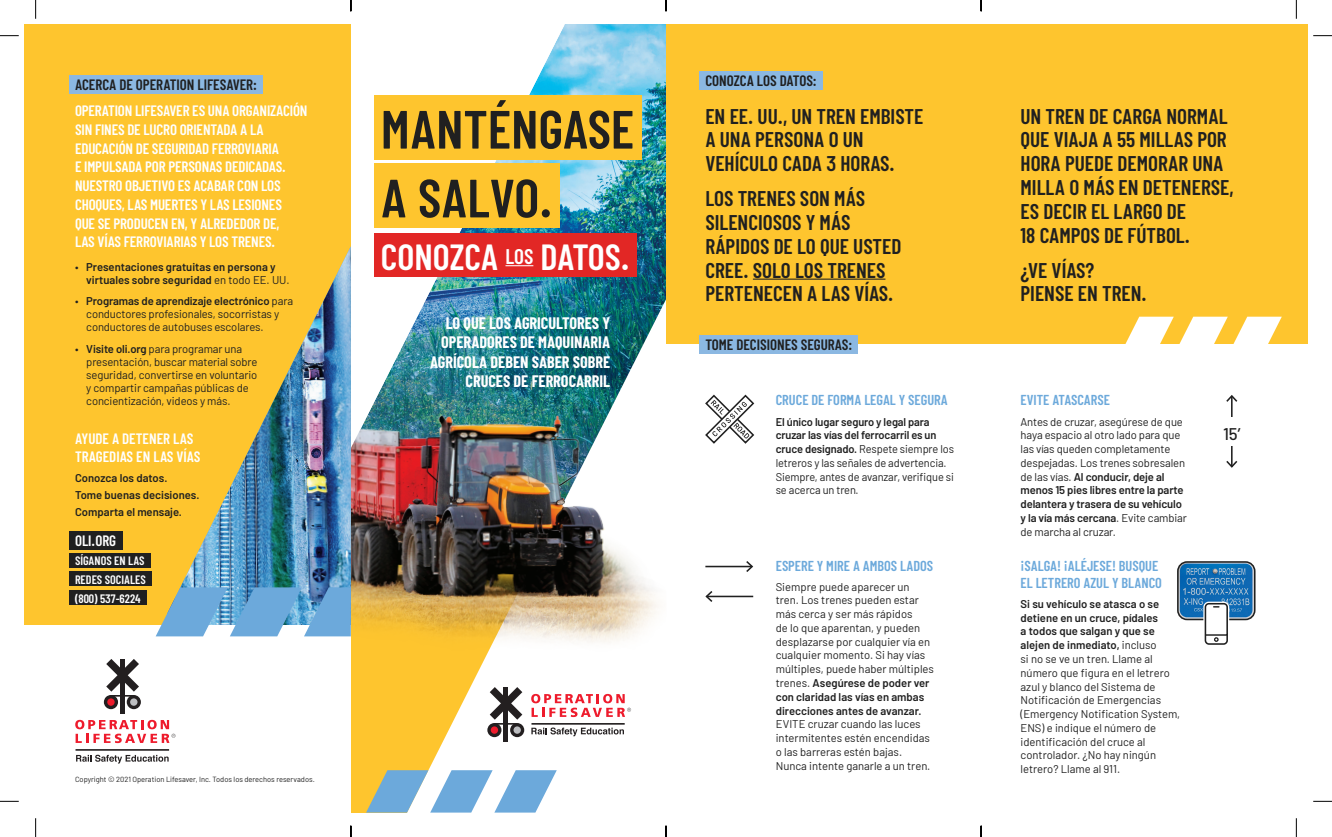
<style>
.page{position:relative;width:1332px;height:837px;background:#fff}
.page>*{position:absolute;margin:0;border:0;box-sizing:border-box;transform-origin:0 0}
.t1{font:600 53.75px/68.8px "Barlow Condensed";color:#202020}
.t2{font:600 36.25px "Barlow Condensed";color:#fff}
.t3{font:600 21.25px/23.8px "Barlow Condensed";color:#202020}
.t4{font:500 16.88px "Barlow";color:#202020}
.t5{font:700 16.25px/19.5px "Barlow Condensed";color:#fff;text-align:right}
.t6{font:600 15px/18.8px "Barlow Condensed";letter-spacing:-.01em;color:#fff}
.t7{font:600 15px "Barlow Condensed";color:#202020}
.t8{font:600 14.38px/17.2px "Barlow Condensed";color:#6ca9db}
.t9{font:600 12.25px/18.8px "Barlow Condensed";color:#fff;text-align:justify}
.t10{font:11.25px/13.8px "Barlow";letter-spacing:-.01em;color:#202020}
.t11{font:600 11.25px/17.4px "Barlow";color:#202020}
.t12{font:7.5px "Barlow";color:#202020}
.s1{font-weight:400}
.s2{font-weight:600}
</style>
<div class="page">
<img style="left:564px;top:24px;width:169px;height:372px">
<hr style="left:531px;top:722px;width:93px;height:2px;background:#231f20">
<svg style="left:564px;top:693px;width:67px;height:23px"></svg>
<svg style="left:564px;top:727px;width:60px;height:9px"></svg>
<img style="left:564px;top:396px;width:94px;height:247px">
<img style="left:351px;top:26px;width:213px;height:786px">
<div style="left:374px;top:95px;width:267px;height:64px;background:#fec52e"></div>
<div style="left:374px;top:163px;width:185px;height:65px;background:#fec52e"></div>
<div style="left:374px;top:233px;width:262px;height:44px;background:#e22725"></div>
<svg style="left:505px;top:265px;width:28px;height:1px"></svg>
<div style="left:24px;top:24px;width:327px;height:788px;background:#fec52e"></div>
<img style="left:180px;top:246px;width:171px;height:341px">
<div style="left:24px;top:624px;width:327px;height:188px;background:#fff"></div>
<hr style="left:75px;top:748px;width:94px;height:2px;background:#231f20">
<svg style="left:75px;top:719px;width:100px;height:23px"></svg>
<div style="left:120px;top:659px;width:5px;height:54px;background:#231f20"></div>
<svg style="left:127px;top:694px;width:14px;height:15px"></svg>
<svg style="left:104px;top:659px;width:35px;height:50px"></svg>
<div style="left:130px;top:698px;width:7px;height:7px;background:#bcbdc0;border-radius:50%"></div>
<svg style="left:76px;top:754px;width:93px;height:9px"></svg>
<svg style="left:156px;top:587px;width:195px;height:49px;background:#7baecf"></svg>
<div style="left:69px;top:531px;width:53px;height:18px;background:#202020"></div>
<div style="left:69px;top:552px;width:81px;height:15px;background:#202020"></div>
<div style="left:69px;top:571px;width:83px;height:15px;background:#202020"></div>
<div style="left:69px;top:590px;width:78px;height:14px;background:#202020"></div>
<div style="left:69px;top:75px;width:194px;height:18px;background:#8bb8e2"></div>
<div style="left:666px;top:24px;width:641px;height:320px;background:#fec52e"></div>
<div style="left:699px;top:335px;width:159px;height:18px;background:#8bb8e2"></div>
<div style="left:699px;top:71px;width:123px;height:18px;background:#8bb8e2"></div>
<hr style="left:752px;top:278px;width:133px;height:1px;background:#202020">
<hr style="left:705px;top:565px;width:47px;height:2px;background:#202020">
<svg style="left:744px;top:561px;width:10px;height:11px"></svg>
<hr style="left:706px;top:595px;width:47px;height:2px;background:#202020">
<svg style="left:705px;top:591px;width:9px;height:11px"></svg>
<svg style="left:704px;top:393px;width:51px;height:51px"></svg>
<svg style="left:1125px;top:316px;width:156px;height:28px"></svg>
<hr style="left:1230px;top:396px;width:2px;height:70px;background:#202020">
<svg style="left:1226px;top:395px;width:12px;height:8px"></svg>
<svg style="left:1226px;top:459px;width:12px;height:9px"></svg>
<div style="left:1219px;top:417px;width:24px;height:28px;background:#fff"></div>
<img style="left:1179px;top:563px;width:75px;height:56px">
<div style="left:1176px;top:561px;width:79px;height:59px;border:2px solid #202020;border-radius:9px"></div>
<svg style="left:1201px;top:599px;width:30px;height:46px"></svg>
<svg style="left:0;top:35px;width:19px;height:1px"></svg>
<svg style="left:1313px;top:35px;width:18px;height:1px"></svg>
<svg style="left:0;top:800px;width:19px;height:1px"></svg>
<svg style="left:1313px;top:800px;width:18px;height:1px"></svg>
<svg style="left:35px;top:0;width:1px;height:19px"></svg>
<svg style="left:35px;top:818px;width:1px;height:18px"></svg>
<svg style="left:1295px;top:0;width:1px;height:19px"></svg>
<svg style="left:1295px;top:818px;width:1px;height:18px"></svg>
<h3 class="t7" style="left:75px;top:75px;width:183px">ACERCA DE OPERATION LIFESAVER:</h3>
<p class="t6" style="left:75px;top:101px;width:234px">OPERATION LIFESAVER ES UNA ORGANIZACIÓN SIN FINES DE LUCRO ORIENTADA A LA EDUCACIÓN DE SEGURIDAD FERROVIARIA<br>E IMPULSADA POR PERSONAS DEDICADAS.<br>NUESTRO OBJETIVO ES ACABAR CON LOS CHOQUES, LAS MUERTES Y LAS LESIONES<br>QUE SE PRODUCEN EN, Y ALREDEDOR DE,<br>LAS VÍAS FERROVIARIAS Y LOS TRENES.</p>
<p class="t11" style="left:86px;top:259px;width:205px;line-height:13.1px;text-indent:-11px"><span class="s1">•</span> Presentaciones gratuitas en persona y virtuales sobre seguridad <span class="s1">en todo EE. UU.</span></p>
<p class="t10" style="left:86px;top:293px;width:208px;line-height:13.1px;text-indent:-11px">• <span class="s2">Programas de aprendizaje electrónico</span> para conductores profesionales, socorristas y conductores de autobuses escolares.</p>
<p class="t10" style="left:86px;top:341px;width:173px;line-height:13.1px;text-indent:-11px">• <span class="s2">Visite oli.org</span> para programar una presentación, buscar material sobre seguridad, convertirse en voluntario y compartir campañas públicas de concientización, videos y más.</p>
<h3 class="t6" style="left:75px;top:428px;width:127px">AYUDE A DETENER LAS<br>TRAGEDIAS EN LAS VÍAS</h3>
<p class="t11" style="left:75px;top:468px;width:126px">Conozca los datos.<br>Tome buenas decisiones.<br>Comparta el mensaje.</p>
<h3 class="t6" style="left:75px;top:531px;width:43px">OLI.ORG</h3>
<p class="t9" style="left:75px;top:550px;width:72px">SÍGANOS EN LAS REDES SOCIALES (800) 537-6224</p>
<h1 class="t1" style="left:381px;top:93px;width:255px">MANTÉNGASE<br>A SALVO.</h1>
<h2 class="t2" style="left:381px;top:234px;width:250px">CONOZCA <sup>LOS</sup> DATOS.</h2>
<h3 class="t5" style="left:430px;top:313px;width:182px">LO QUE LOS AGRICULTORES Y<br>OPERADORES DE MAQUINARIA<br>AGRÍCOLA DEBEN SABER SOBRE<br>CRUCES DE FERROCARRIL</h3>
<p class="t12" style="left:75px;top:773px;width:241px">Copyright © 2021 Operation Lifesaver, Inc. Todos los derechos reservados.</p>
<h3 class="t7" style="left:705px;top:72px;width:113px">CONOZCA LOS DATOS:</h3>
<h3 class="t3" style="left:705px;top:103px;width:219px">EN EE. UU., UN TREN EMBISTE<br>A UNA PERSONA O UN<br>VEHÍCULO CADA 3 HORAS.</h3>
<h3 class="t3" style="left:705px;top:186px;width:197px">LOS TRENES SON MÁS<br>SILENCIOSOS Y MÁS<br>RÁPIDOS DE LO QUE USTED<br>CREE. SOLO LOS TRENES<br>PERTENECEN A LAS VÍAS.</h3>
<h3 class="t7" style="left:705px;top:335px;width:148px">TOME DECISIONES SEGURAS:</h3>
<p class="t8" style="left:775px;top:391px;width:174px">CRUCE DE FORMA LEGAL Y SEGURA</p>
<p class="t10" style="left:775px;top:413px;width:180px"><span class="s2">El único lugar seguro y legal para cruzar las vías del ferrocarril es un cruce designado.</span> Respete siempre los letreros y las señales de advertencia.<br>Siempre, antes de avanzar, verifique si se acerca un tren.</p>
<p class="t8" style="left:775px;top:556px;width:159px">ESPERE Y MIRE A AMBOS LADOS</p>
<p class="t10" style="left:775px;top:578px;width:160px">Siempre puede aparecer un tren. Los trenes pueden estar más cerca y ser más rápidos<br>de lo que aparentan, y pueden desplazarse por cualquier vía en cualquier momento. Si hay vías múltiples, puede haber múltiples trenes. <span class="s2">Asegúrese de poder ver con claridad las vías en ambas direcciones antes de avanzar.</span></p>
<p class="t10" style="left:775px;top:716px;width:156px">EVITE cruzar cuando las luces intermitentes estén encendidas o las barreras estén bajas.<br>Nunca intente ganarle a un tren.</p>
<h3 class="t3" style="left:1020px;top:103px;width:214px">UN TREN DE CARGA NORMAL<br>QUE VIAJA A 55 MILLAS POR<br>HORA PUEDE DEMORAR UNA<br>MILLA O MÁS EN DETENERSE,<br>ES DECIR EL LARGO DE<br>18 CAMPOS DE FÚTBOL.</h3>
<h3 class="t3" style="left:1020px;top:257px;width:128px">¿VE VÍAS?<br>PIENSE EN TREN.</h3>
<p class="t8" style="left:1020px;top:391px;width:91px">EVITE ATASCARSE</p>
<p class="t10" style="left:1020px;top:413px;width:168px">Antes de cruzar, asegúrese de que haya espacio al otro lado para que las vías queden completamente despejadas. Los trenes sobresalen de las vías. <span class="s2">Al conducir, deje al menos 15 pies libres entre la parte delantera y trasera de su vehículo y la vía más cercana</span>. Evite cambiar de marcha al cruzar.</p>
<p class="t8" style="left:1020px;top:556px;width:143px">¡SALGA! ¡ALÉJESE! BUSQUE<br>EL LETRERO AZUL Y BLANCO</p>
<p class="t10" style="left:1020px;top:596px;width:161px"><span class="s2">Si su vehículo se atasca o se detiene en un cruce, pídales<br>a todos que salgan y que se alejen de inmediato,</span> incluso<br>si no se ve un tren. Llame al número que figura en el letrero azul y blanco del Sistema de<br>Notificación de Emergencias (Emergency Notification System,<br>ENS) e indique el número de identificación del cruce al controlador. ¿No hay ningún letrero? Llame al 911.</p>
<h3 class="t4" style="left:1222px;top:421px;width:19px">15’</h3>
</div>
